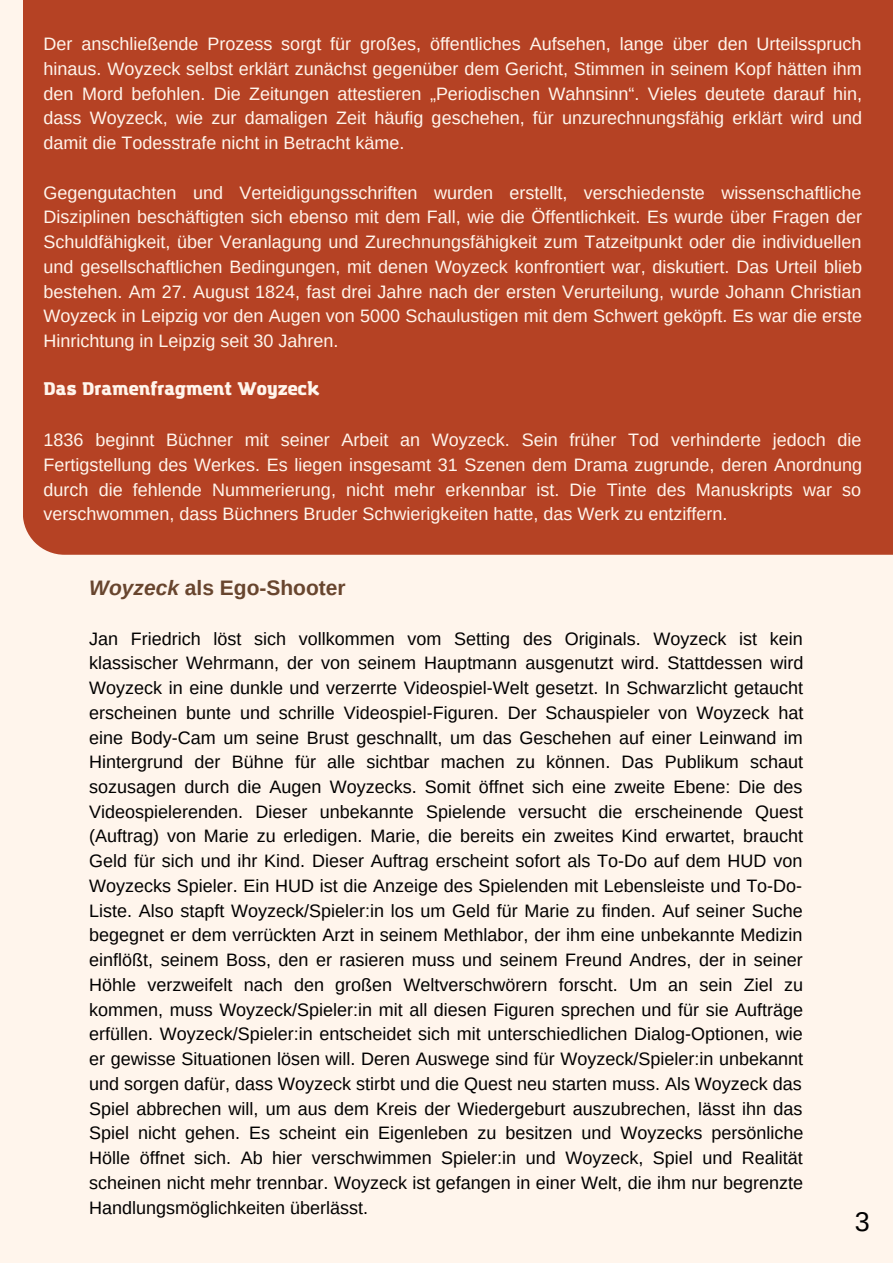
<style>
.page{position:relative;width:893px;height:1264px;background:#fff}
.page>*{position:absolute;margin:0;border:0;box-sizing:border-box;transform-origin:0 0}
.t1{font:27px "Arimo";color:#000}
.t2{font:700 21px "Arimo";color:#68452e}
.t3{font:18px/24.8px "Arimo";color:#000;text-align:justify}
.t4{font:18px/24.8px "Arimo";color:#fff5ec;text-align:justify}
.t5{font:900 18px "Amazing Grotesk";color:#fff5ec}
.s1{font-style:italic}
</style>
<div class="page">
<div style="left:0;top:0;width:892px;height:1262px;background:#fff5ec"></div>
<div style="left:23px;top:0;width:869px;height:554px;background:#b54224"></div>
<p class="t4" style="left:44px;top:32px;width:820px">Der anschließende Prozess sorgt für großes, öffentliches Aufsehen, lange über den Urteilsspruch hinaus. Woyzeck selbst erklärt zunächst gegenüber dem Gericht, Stimmen in seinem Kopf hätten ihm den Mord befohlen. Die Zeitungen attestieren „Periodischen Wahnsinn“. Vieles deutete darauf hin, dass Woyzeck, wie zur damaligen Zeit häufig geschehen, für unzurechnungsfähig erklärt wird und damit die Todesstrafe nicht in Betracht käme.</p>
<p class="t4" style="left:44px;top:180px;width:820px">Gegengutachten und Verteidigungsschriften wurden erstellt, verschiedenste wissenschaftliche Disziplinen beschäftigten sich ebenso mit dem Fall, wie die Öffentlichkeit. Es wurde über Fragen der Schuldfähigkeit, über Veranlagung und Zurechnungsfähigkeit zum Tatzeitpunkt oder die individuellen und gesellschaftlichen Bedingungen, mit denen Woyzeck konfrontiert war, diskutiert. Das Urteil blieb bestehen. Am 27. August 1824, fast drei Jahre nach der ersten Verurteilung, wurde Johann Christian Woyzeck in Leipzig vor den Augen von 5000 Schaulustigen mit dem Schwert geköpft. Es war die erste Hinrichtung in Leipzig seit 30 Jahren.</p>
<p class="t5" style="left:44px;top:381px;width:278px">Das Dramenfragment Woyzeck</p>
<p class="t4" style="left:44px;top:427px;width:819px">1836 beginnt Büchner mit seiner Arbeit an Woyzeck. Sein früher Tod verhinderte jedoch die Fertigstellung des Werkes. Es liegen insgesamt 31 Szenen dem Drama zugrunde, deren Anordnung durch die fehlende Nummerierung, nicht mehr erkennbar ist. Die Tinte des Manuskripts war so verschwommen, dass Büchners Bruder Schwierigkeiten hatte, das Werk zu entziffern.</p>
<p class="t2" style="left:89px;top:576px;width:258px"><span class="s1">Woyzeck</span> als Ego-Shooter</p>
<p class="t3" style="left:89px;top:626px;width:715px">Jan Friedrich löst sich vollkommen vom Setting des Originals. Woyzeck ist kein klassischer Wehrmann, der von seinem Hauptmann ausgenutzt wird. Stattdessen wird Woyzeck in eine dunkle und verzerrte Videospiel-Welt gesetzt. In Schwarzlicht getaucht erscheinen bunte und schrille Videospiel-Figuren. Der Schauspieler von Woyzeck hat eine Body-Cam um seine Brust geschnallt, um das Geschehen auf einer Leinwand im Hintergrund der Bühne für alle sichtbar machen zu können. Das Publikum schaut sozusagen durch die Augen Woyzecks. Somit öffnet sich eine zweite Ebene: Die des Videospielerenden. Dieser unbekannte Spielende versucht die erscheinende Quest (Auftrag) von Marie zu erledigen. Marie, die bereits ein zweites Kind erwartet, braucht Geld für sich und ihr Kind. Dieser Auftrag erscheint sofort als To-Do auf dem HUD von Woyzecks Spieler. Ein HUD ist die Anzeige des Spielenden mit Lebensleiste und To-Do-Liste. Also stapft Woyzeck/Spieler:in los um Geld für Marie zu finden. Auf seiner Suche begegnet er dem verrückten Arzt in seinem Methlabor, der ihm eine unbekannte Medizin einflößt, seinem Boss, den er rasieren muss und seinem Freund Andres, der in seiner Höhle verzweifelt nach den großen Weltverschwörern forscht. Um an sein Ziel zu kommen, muss Woyzeck/Spieler:in mit all diesen Figuren sprechen und für sie Aufträge erfüllen. Woyzeck/Spieler:in entscheidet sich mit unterschiedlichen Dialog-Optionen, wie er gewisse Situationen lösen will. Deren Auswege sind für Woyzeck/Spieler:in unbekannt und sorgen dafür, dass Woyzeck stirbt und die Quest neu starten muss. Als Woyzeck das Spiel abbrechen will, um aus dem Kreis der Wiedergeburt auszubrechen, lässt ihn das Spiel nicht gehen. Es scheint ein Eigenleben zu besitzen und Woyzecks persönliche Hölle öffnet sich. Ab hier verschwimmen Spieler:in und Woyzeck, Spiel und Realität scheinen nicht mehr trennbar. Woyzeck ist gefangen in einer Welt, die ihm nur begrenzte Handlungsmöglichkeiten überlässt.</p>
<h1 class="t1" style="left:854px;top:1206px;width:17px">3</h1>
</div>
